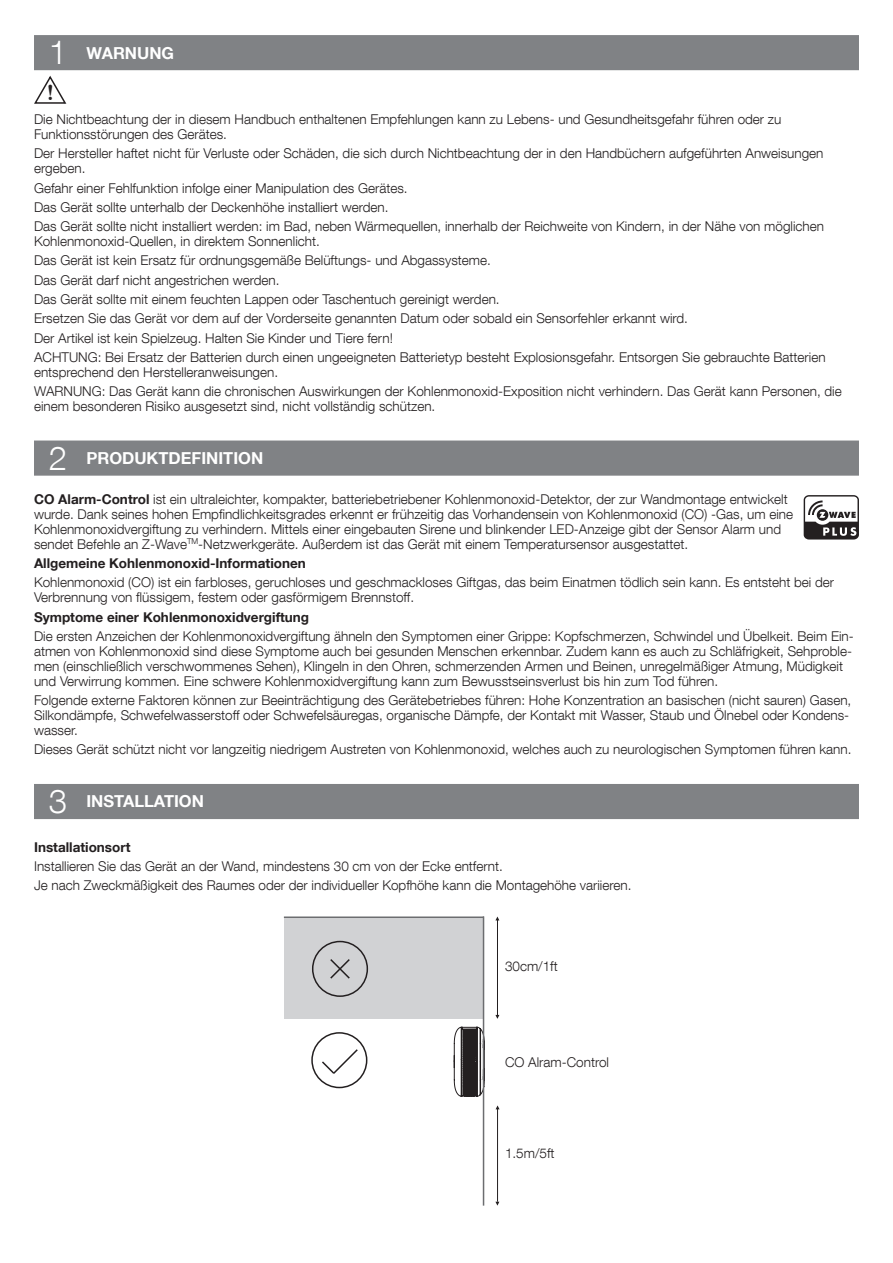
<style>
.page{position:relative;width:893px;height:1263px;background:#fff}
.page>*{position:absolute;margin:0;border:0;box-sizing:border-box;transform-origin:0 0}
.t1{font:300 33px "Helvetica Neue LT Com";color:#fff}
.t2{font:23.4px "Bell MT Bold";color:#231f20}
.titolo{font:700 16.5px "Helvetica Neue LT Com";color:#fff}
.podstawowy-no-break{font:300 13.5px/15px "Helvetica Neue LT Com";color:#231f20}
.t3{font:700 13.5px "Helvetica Neue LT Com";color:#231f20}
.s1{font-weight:700}
</style>
<div class="page">
<div style="left:34px;top:35px;width:825px;height:35px;background:#808285"></div>
<div style="left:34px;top:440px;width:825px;height:36px;background:#808285"></div>
<div style="left:34px;top:784px;width:825px;height:35px;background:#808285"></div>
<svg style="left:804px;top:495px;width:55px;height:44px"></svg>
<svg style="left:34px;top:76px;width:32px;height:28px"></svg>
<div style="left:284px;top:918px;width:199px;height:101px;background:#d1d2d4"></div>
<svg style="left:454px;top:1027px;width:29px;height:69px"></svg>
<hr style="left:284px;top:916px;width:200px;height:2px;background:#6c6d70">
<hr style="left:483px;top:916px;width:1px;height:289px;background:#6c6d70">
<hr style="left:497px;top:920px;width:1px;height:98px;background:#231f20">
<div style="left:311px;top:1032px;width:56px;height:56px;border:2px solid #231f20;border-radius:50%"></div>
<svg style="left:322px;top:1049px;width:36px;height:25px"></svg>
<div style="left:312px;top:941px;width:56px;height:56px;border:2px solid #231f20;border-radius:50%"></div>
<svg style="left:330px;top:959px;width:20px;height:20px"></svg>
<hr style="left:497px;top:1108px;width:1px;height:94px;background:#231f20">
<p class="t1" style="left:49px;top:33px;width:20px">1</p>
<p class="titolo" style="left:86px;top:42px;width:89px">WARNUNG</p>
<p class="t2" style="left:47px;top:79px;width:8px">!</p>
<p class="podstawowy-no-break" style="left:34px;top:112px;width:749px">Die Nichtbeachtung der in diesem Handbuch enthaltenen Empfehlungen kann zu Lebens- und Gesundheitsgefahr führen oder zu<br>Funktionsstörungen des Gerätes.</p>
<p class="podstawowy-no-break" style="left:34px;top:146px;width:791px">Der Hersteller haftet nicht für Verluste oder Schäden, die sich durch Nichtbeachtung der in den Handbüchern aufgeführten Anweisungen ergeben.</p>
<p class="podstawowy-no-break" style="left:34px;top:180px;width:375px">Gefahr einer Fehlfunktion infolge einer Manipulation des Gerätes.</p>
<p class="podstawowy-no-break" style="left:34px;top:199px;width:356px">Das Gerät sollte unterhalb der Deckenhöhe installiert werden.</p>
<p class="podstawowy-no-break" style="left:34px;top:219px;width:791px">Das Gerät sollte nicht installiert werden: im Bad, neben Wärmequellen, innerhalb der Reichweite von Kindern, in der Nähe von möglichen<br>Kohlenmonoxid-Quellen, in direktem Sonnenlicht.</p>
<p class="podstawowy-no-break" style="left:34px;top:253px;width:458px">Das Gerät ist kein Ersatz für ordnungsgemäße Belüftungs- und Abgassysteme.</p>
<p class="podstawowy-no-break" style="left:34px;top:272px;width:247px">Das Gerät darf nicht angestrichen werden.</p>
<p class="podstawowy-no-break" style="left:34px;top:291px;width:467px">Das Gerät sollte mit einem feuchten Lappen oder Taschentuch gereinigt werden.</p>
<p class="podstawowy-no-break" style="left:34px;top:311px;width:655px">Ersetzen Sie das Gerät vor dem auf der Vorderseite genannten Datum oder sobald ein Sensorfehler erkannt wird.</p>
<p class="podstawowy-no-break" style="left:34px;top:330px;width:360px">Der Artikel ist kein Spielzeug. Halten Sie Kinder und Tiere fern!</p>
<p class="podstawowy-no-break" style="left:34px;top:349px;width:793px">ACHTUNG: Bei Ersatz der Batterien durch einen ungeeigneten Batterietyp besteht Explosionsgefahr. Entsorgen Sie gebrauchte Batterien entsprechend den Herstelleranweisungen.</p>
<p class="podstawowy-no-break" style="left:34px;top:383px;width:809px">WARNUNG: Das Gerät kann die chronischen Auswirkungen der Kohlenmonoxid-Exposition nicht verhindern. Das Gerät kann Personen, die einem besonderen Risiko ausgesetzt sind, nicht vollständig schützen.</p>
<p class="t1" style="left:49px;top:438px;width:20px">2</p>
<p class="titolo" style="left:86px;top:448px;width:178px">PRODUKTDEFINITION</p>
<p class="podstawowy-no-break" style="left:34px;top:491px;width:761px"><span class="s1">CO Alarm-Control</span> ist ein ultraleichter, kompakter, batteriebetriebener Kohlenmonoxid-Detektor, der zur Wandmontage entwickelt wurde. Dank seines hohen Empfindlichkeitsgrades erkennt er frühzeitig das Vorhandensein von Kohlenmonoxid (CO) -Gas, um eine Kohlenmonoxidvergiftung zu verhindern. Mittels einer eingebauten Sirene und blinkender LED-Anzeige gibt der Sensor Alarm und sendet Befehle an Z-Wave<sup>TM</sup>-Netzwerkgeräte. Außerdem ist das Gerät mit einem Temperatursensor ausgestattet.</p>
<p class="t3" style="left:34px;top:555px;width:273px">Allgemeine Kohlenmonoxid-Informationen</p>
<p class="podstawowy-no-break" style="left:34px;top:575px;width:802px">Kohlenmonoxid (CO) ist ein farbloses, geruchloses und geschmackloses Giftgas, das beim Einatmen tödlich sein kann. Es entsteht bei der<br>Verbrennung von flüssigem, festem oder gasförmigem Brennstoff.</p>
<p class="t3" style="left:34px;top:608px;width:277px">Symptome einer Kohlenmonoxidvergiftung</p>
<p class="podstawowy-no-break" style="left:34px;top:628px;width:821px">Die ersten Anzeichen der Kohlenmonoxidvergiftung ähneln den Symptomen einer Grippe: Kopfschmerzen, Schwindel und Übelkeit. Beim Ein&shy;atmen von Kohlenmonoxid sind diese Symptome auch bei gesunden Menschen erkennbar. Zudem kann es auch zu Schläfrigkeit, Sehproble&shy;men (einschließlich verschwommenes Sehen), Klingeln in den Ohren, schmerzenden Armen und Beinen, unregelmäßiger Atmung, Müdigkeit und Verwirrung kommen. Eine schwere Kohlenmoxidvergiftung kann zum Bewusstseinsverlust bis hin zum Tod führen.</p>
<p class="podstawowy-no-break" style="left:34px;top:693px;width:819px">Folgende externe Faktoren können zur Beeinträchtigung des Gerätebetriebes führen: Hohe Konzentration an basischen (nicht sauren) Gasen,<br>Silkondämpfe, Schwefelwasserstoff oder Schwefelsäuregas, organische Dämpfe, der Kontakt mit Wasser, Staub und Ölnebel oder Kondens&shy;wasser.</p>
<p class="podstawowy-no-break" style="left:34px;top:742px;width:819px">Dieses Gerät schützt nicht vor langzeitig niedrigem Austreten von Kohlenmonoxid, welches auch zu neurologischen Symptomen führen kann.</p>
<p class="t1" style="left:49px;top:781px;width:20px">3</p>
<p class="titolo" style="left:86px;top:791px;width:119px">INSTALLATION</p>
<p class="t3" style="left:34px;top:838px;width:98px">Installationsort</p>
<p class="podstawowy-no-break" style="left:34px;top:858px;width:470px">Installieren Sie das Gerät an der Wand, mindestens 30 cm von der Ecke entfernt.</p>
<p class="podstawowy-no-break" style="left:34px;top:877px;width:599px">Je nach Zweckmäßigkeit des Raumes oder der individueller Kopfhöhe kann die Montagehöhe variieren.</p>
<p class="podstawowy-no-break" style="left:505px;top:959px;width:54px">30cm/1ft</p>
<p class="podstawowy-no-break" style="left:505px;top:1054px;width:106px">CO Alram-Control</p>
<p class="podstawowy-no-break" style="left:505px;top:1145px;width:51px">1.5m/5ft</p>
</div>
